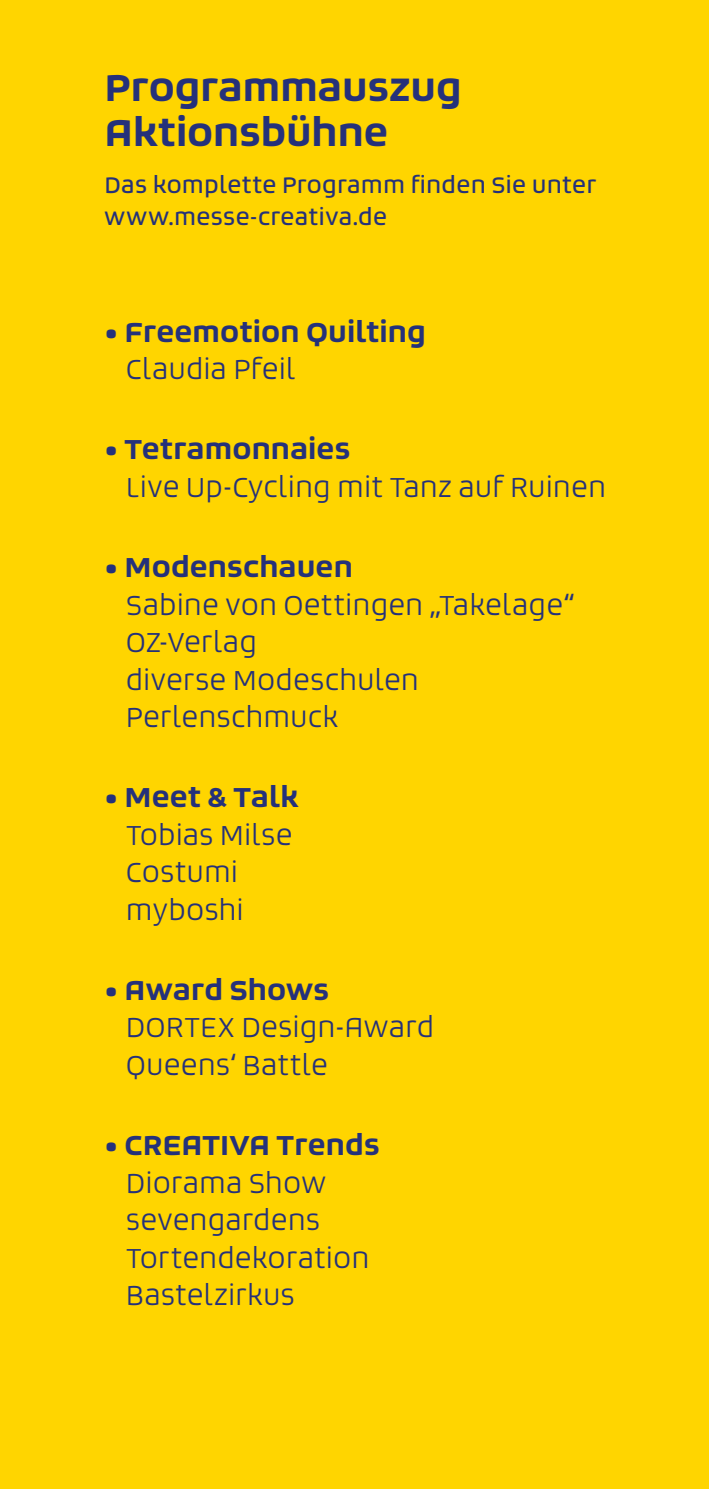
<style>
.page{position:relative;width:709px;height:1489px;background:#fff}
.page>*{position:absolute;margin:0;border:0;box-sizing:border-box;transform-origin:0 0}
.t1{font:700 37.5px/45px "Bruum FY";letter-spacing:-.005em;color:#25317a}
.t2{font:300 27.5px/37.5px "Bruum FY";color:#25317a}
.t3{font:700 27.5px "Bruum FY";color:#25317a}
.t4{font:22.5px/32.5px "Bruum FY";letter-spacing:.01em;color:#25317a}
</style>
<div class="page">
<div style="left:0;top:0;width:709px;height:1488px;background:#ffd500"></div>
<h1 class="t1" style="left:105px;top:64px;width:358px">Programmauszug<br>Aktionsbühne</h1>
<p class="t4" style="left:105px;top:167px;width:493px">Das komplette Programm finden Sie unter www.messe-creativa.de</p>
<p class="t3" style="left:105px;top:314px;width:323px">• Freemotion Quilting</p>
<p class="t2" style="left:126px;top:350px;width:171px">Claudia Pfeil</p>
<p class="t3" style="left:105px;top:431px;width:247px">• Tetramonnaies</p>
<p class="t2" style="left:126px;top:467px;width:482px">Live Up-Cycling mit Tanz auf Ruinen</p>
<p class="t3" style="left:105px;top:549px;width:250px">• Modenschauen</p>
<p class="t2" style="left:126px;top:585px;width:450px">Sabine von Oettingen „Takelage“<br>OZ-Verlag<br>diverse Modeschulen<br>Perlenschmuck</p>
<p class="t3" style="left:105px;top:779px;width:196px">• Meet &amp; Talk</p>
<p class="t2" style="left:126px;top:815px;width:168px">Tobias Milse<br>Costumi myboshi</p>
<p class="t3" style="left:105px;top:971px;width:226px">• Award Shows</p>
<p class="t2" style="left:126px;top:1007px;width:310px">DORTEX Design-Award<br>Queens‘ Battle</p>
<p class="t3" style="left:105px;top:1127px;width:276px">• CREATIVA Trends</p>
<p class="t2" style="left:126px;top:1162px;width:245px">Diorama Show sevengardens<br>Tortendekoration<br>Bastelzirkus</p>
</div>
